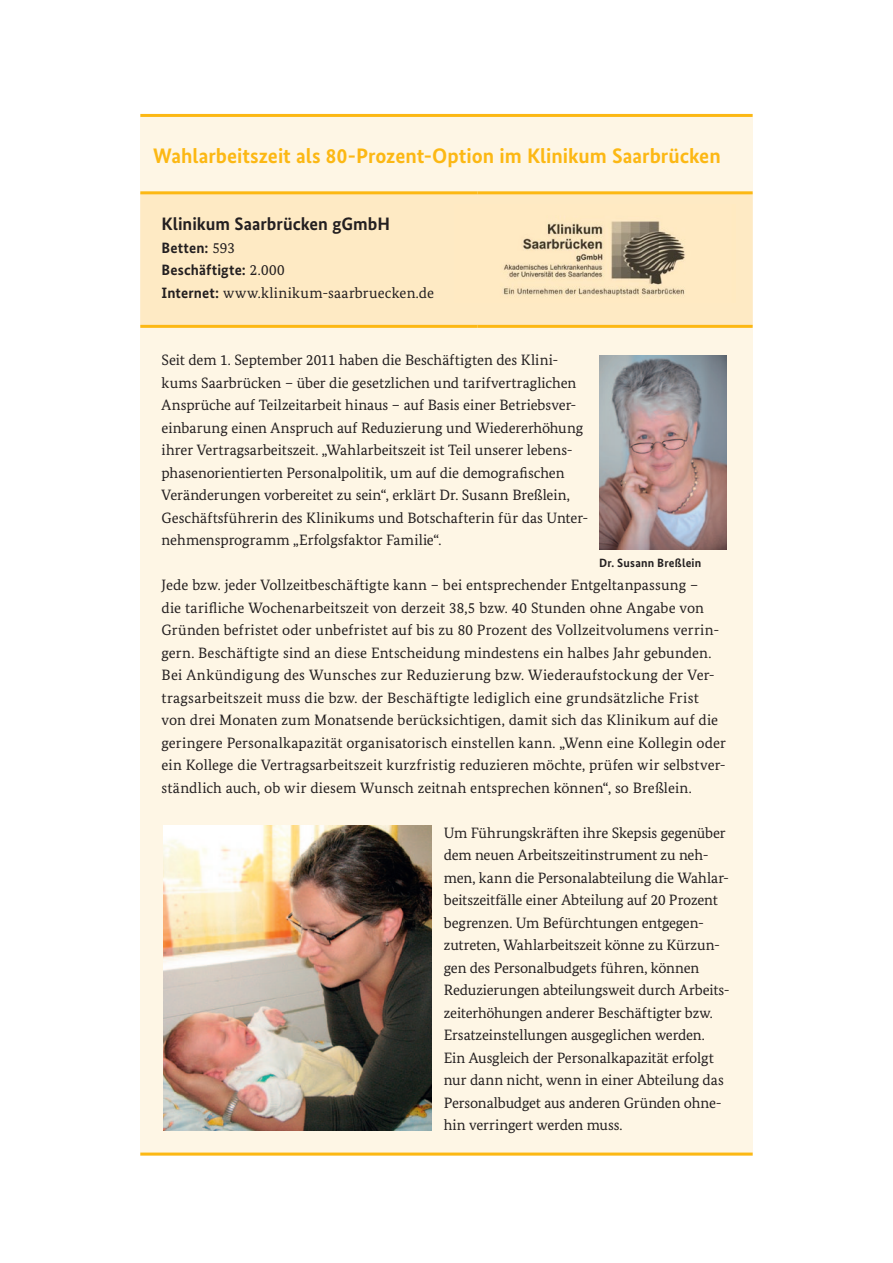
<style>
.page{position:relative;width:893px;height:1263px;background:#fff}
.page>*{position:absolute;margin:0;border:0;box-sizing:border-box;transform-origin:0 0}
.t1{font:700 21px "Bundes Sans";color:#fcb814}
.t2{font:700 18px "Bundes Sans";color:#231f20}
.t3{font:15px/22.5px "Bundes Serif";color:#231f20}
.t4{font:15px/22.5px "Bundes Serif";letter-spacing:.02em;color:#231f20}
.t5{font:700 12px "Bundes Sans";letter-spacing:.015em;color:#231f20}
.s1{font-family:"Bundes Sans";font-weight:700}
</style>
<div class="page">
<div style="left:140px;top:117px;width:613px;height:1038px;background:#fef6e5"></div>
<hr style="left:140px;top:114px;width:613px;height:3px;background:#fcb814">
<hr style="left:140px;top:1152px;width:613px;height:3px;background:#fcb814">
<div style="left:140px;top:194px;width:613px;height:131px;background:#feeac4"></div>
<hr style="left:140px;top:191px;width:337px;height:3px;background:#fcb814">
<hr style="left:477px;top:191px;width:276px;height:3px;background:#fcb814">
<hr style="left:140px;top:325px;width:337px;height:3px;background:#fcb814">
<hr style="left:477px;top:325px;width:276px;height:3px;background:#fcb814">
<img style="left:163px;top:826px;width:268px;height:304px">
<img style="left:599px;top:355px;width:128px;height:195px">
<img style="left:454px;top:205px;width:281px;height:97px">
<h3 class="t1" style="left:153px;top:143px;width:569px">Wahlarbeitszeit als 80-Prozent-Option im Klinikum Saarbrücken</h3>
<p class="t2" style="left:162px;top:213px;width:230px">Klinikum Saarbrücken gGmbH</p>
<p class="t4" style="left:162px;top:236px;width:274px"><span class="s1">Betten:</span> 593<br><span class="s1">Beschäftigte:</span> 2.000<br><span class="s1">Internet:</span> www.klinikum-saarbruecken.de</p>
<p class="t3" style="left:162px;top:349px;width:428px">Seit dem 1. September 2011 haben die Beschäftigten des Klini&shy;kums Saarbrücken – über die gesetzlichen und tarifvertraglichen Ansprüche auf Teilzeitarbeit hinaus – auf Basis einer Betriebsver&shy;einbarung einen Anspruch auf Reduzierung und Wiedererhöhung ihrer Vertragsarbeitszeit. „Wahlarbeitszeit ist Teil unserer lebens&shy;phasenorientierten Personalpolitik, um auf die demografischen Veränderungen vorbereitet zu sein“, erklärt Dr. Susann Breßlein, Geschäftsführerin des Klinikums und Botschafterin für das Unter&shy;nehmensprogramm „Erfolgsfaktor Familie“.</p>
<p class="t3" style="left:162px;top:574px;width:566px">Jede bzw. jeder Vollzeitbeschäftigte kann – bei entsprechender Entgeltanpassung –<br>die tarifliche Wochenarbeitszeit von derzeit 38,5 bzw. 40 Stunden ohne Angabe von Gründen befristet oder unbefristet auf bis zu 80 Prozent des Vollzeitvolumens verrin&shy;gern. Beschäftigte sind an diese Entscheidung mindestens ein halbes Jahr gebunden.<br>Bei Ankündigung des Wunsches zur Reduzierung bzw. Wiederaufstockung der Ver&shy;tragsarbeitszeit muss die bzw. der Beschäftigte lediglich eine grundsätzliche Frist von drei Monaten zum Monatsende berücksichtigen, damit sich das Klinikum auf die geringere Personalkapazität organisatorisch einstellen kann. „Wenn eine Kollegin oder ein Kollege die Vertragsarbeitszeit kurzfristig reduzieren möchte, prüfen wir selbstver&shy;ständlich auch, ob wir diesem Wunsch zeitnah entsprechen können“, so Breßlein.</p>
<p class="t3" style="left:444px;top:821px;width:287px">Um Führungskräften ihre Skepsis gegenüber dem neuen Arbeitszeitinstrument zu neh&shy;men, kann die Personalabteilung die Wahlar&shy;beitszeitfälle einer Abteilung auf 20 Prozent begrenzen. Um Befürchtungen entgegen&shy;zutreten, Wahlarbeitszeit könne zu Kürzun&shy;gen des Personalbudgets führen, können Reduzierungen abteilungsweit durch Arbeits&shy;zeiterhöhungen anderer Beschäftigter bzw.<br>Ersatzeinstellungen ausgeglichen werden.<br>Ein Ausgleich der Personalkapazität erfolgt nur dann nicht, wenn in einer Abteilung das Personalbudget aus anderen Gründen ohne&shy;hin verringert werden muss.</p>
<p class="t5" style="left:599px;top:555px;width:104px">Dr. Susann Breßlein</p>
</div>
